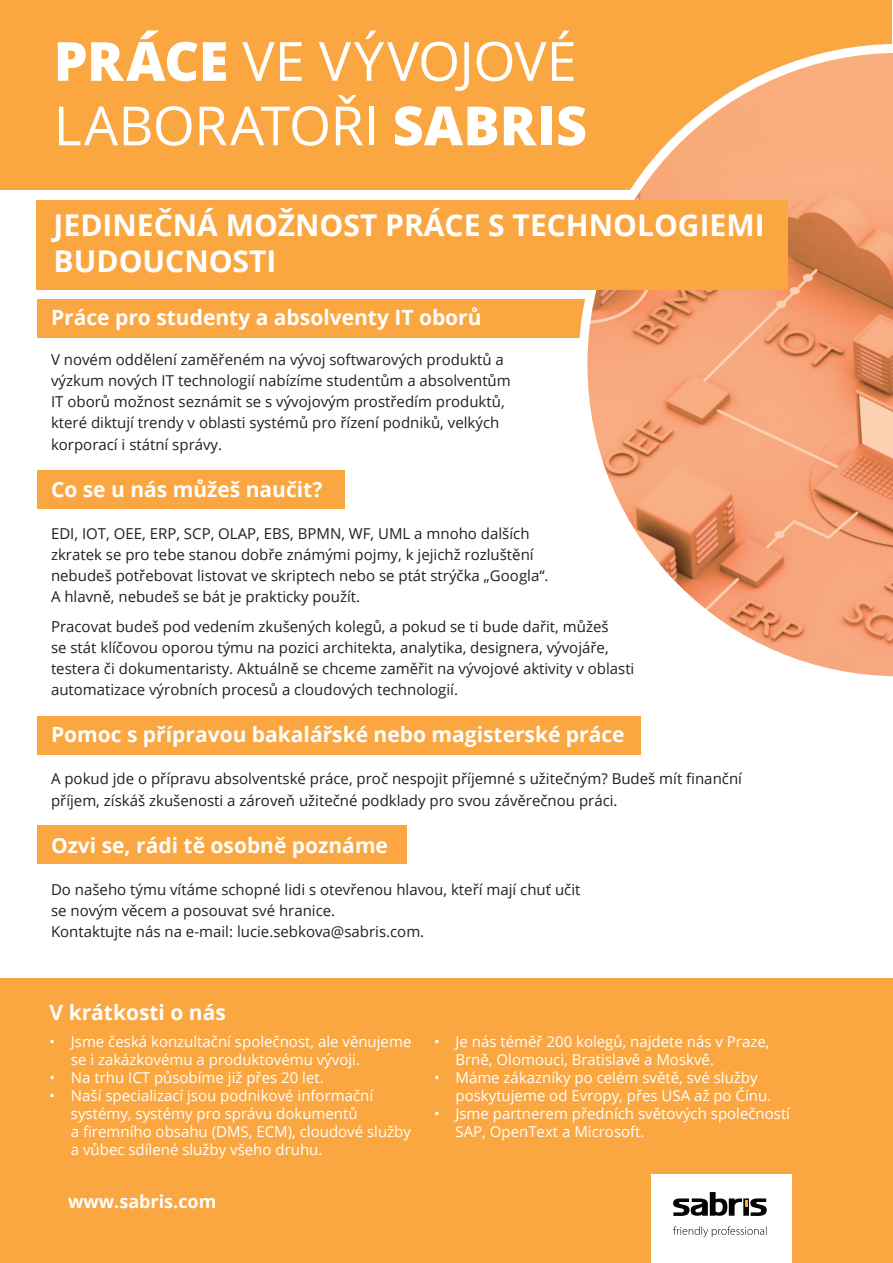
<style>
.page{position:relative;width:893px;height:1263px;background:#fff}
.page>*{position:absolute;margin:0;border:0;box-sizing:border-box;transform-origin:0 0}
.t1{font:54px/64.5px "Open Sans";letter-spacing:-.005em;color:#fff}
.t2{font:700 30px/36px "Open Sans";color:#fff}
.t3{font:700 21px "Open Sans";color:#fff}
.t4{font:700 18px "Open Sans";color:#fff}
.t5{font:15px/21.1px "Open Sans";color:#231f20}
.t6{font:15px/18px "Open Sans";color:#fff}
.s1{font-weight:800}
</style>
<div class="page">
<div style="left:0;top:0;width:891px;height:189px;background:#faa742"></div>
<div style="left:0;top:978px;width:893px;height:285px;background:#faa742"></div>
<div style="left:37px;top:471px;width:307px;height:38px;background:#faa742"></div>
<div style="left:37px;top:716px;width:604px;height:39px;background:#faa742"></div>
<div style="left:37px;top:826px;width:370px;height:38px;background:#faa742"></div>
<div style="left:37px;top:299px;width:609px;height:39px;background:#faa742"></div>
<svg style="left:578px;top:44px;width:315px;height:633px"></svg>
<div style="left:651px;top:1175px;width:141px;height:88px;background:#fff"></div>
<svg style="left:673px;top:1226px;width:93px;height:11px"></svg>
<svg style="left:673px;top:1192px;width:94px;height:24px"></svg>
<div style="left:37px;top:200px;width:751px;height:89px;background:#faa742"></div>
<h1 class="t1" style="left:54px;top:28px;width:535px"><span class="s1">PRÁCE</span> VE VÝVOJOVÉ<br>LABORATOŘI <span class="s1">SABRIS</span></h1>
<h2 class="t2" style="left:54px;top:206px;width:712px">JEDINEČNÁ MOŽNOST PRÁCE S TECHNOLOGIEMI<br>BUDOUCNOSTI</h2>
<h3 class="t3" style="left:51px;top:302px;width:432px">Práce pro studenty a absolventy IT oborů</h3>
<p class="t5" style="left:51px;top:349px;width:461px">V novém oddělení zaměřeném na vývoj softwarových produktů a výzkum nových IT technologií nabízíme studentům a absolventům IT oborů možnost seznámit se s vývojovým prostředím produktů, které diktují trendy v oblasti systémů pro řízení podniků, velkých korporací i státní správy.</p>
<h3 class="t3" style="left:51px;top:474px;width:273px">Co se u nás můžeš naučit?</h3>
<p class="t5" style="left:51px;top:522px;width:499px">EDI, IOT, OEE, ERP, SCP, OLAP, EBS, BPMN, WF, UML a mnoho dalších zkratek se pro tebe stanou dobře známými pojmy, k jejichž rozluštění nebudeš potřebovat listovat ve skriptech nebo se ptát strýčka „Googla“.<br>A hlavně, nebudeš se bát je prakticky použít.</p>
<p class="t5" style="left:51px;top:615px;width:585px">Pracovat budeš pod vedením zkušených kolegů, a pokud se ti bude dařit, můžeš<br>se stát klíčovou oporou týmu na pozici architekta, analytika, designera, vývojáře, testera či dokumentaristy. Aktuálně se chceme zaměřit na vývojové aktivity v oblasti automatizace výrobních procesů a cloudových technologií.</p>
<h3 class="t3" style="left:51px;top:720px;width:575px">Pomoc s přípravou bakalářské nebo magisterské práce</h3>
<p class="t5" style="left:51px;top:768px;width:692px;line-height:21.6px">A pokud jde o přípravu absolventské práce, proč nespojit příjemné s užitečným? Budeš mít finanční příjem, získáš zkušenosti a zároveň užitečné podklady pro svou závěrečnou práci.</p>
<h3 class="t3" style="left:51px;top:831px;width:338px">Ozvi se, rádi tě osobně poznáme</h3>
<p class="t5" style="left:51px;top:879px;width:531px">Do našeho týmu vítáme schopné lidi s otevřenou hlavou, kteří mají chuť učit se novým věcem a posouvat své hranice.<br>Kontaktujte nás na e-mail: lucie.sebkova@sabris.com.</p>
<h3 class="t3" style="left:50px;top:997px;width:178px">V krátkosti o nás</h3>
<p class="t6" style="left:71px;top:1032px;width:342px;text-indent:-21px">• Jsme česká konzultační společnost, ale věnujeme se i zakázkovému a produktovému vývoji.</p>
<p class="t6" style="left:50px;top:1068px;width:276px">• Na trhu ICT působíme již přes 20 let.</p>
<p class="t6" style="left:71px;top:1086px;width:342px;text-indent:-21px">• Naší specializací jsou podnikové informační systémy, systémy pro správu dokumentů<br>a firemního obsahu (DMS, ECM), cloudové služby a vůbec sdílené služby všeho druhu.</p>
<p class="t4" style="left:68px;top:1189px;width:150px">www.sabris.com</p>
<p class="t6" style="left:455px;top:1032px;width:315px;text-indent:-21px">• Je nás téměř 200 kolegů, najdete nás v Praze,<br>Brně, Olomouci, Bratislavě a Moskvě.</p>
<p class="t6" style="left:455px;top:1068px;width:317px;text-indent:-21px">• Máme zákazníky po celém světě, své služby poskytujeme od Evropy, přes USA až po Čínu.</p>
<p class="t6" style="left:455px;top:1104px;width:336px;text-indent:-21px">• Jsme partnerem předních světových společností<br>SAP, OpenText a Microsoft.</p>
</div>
